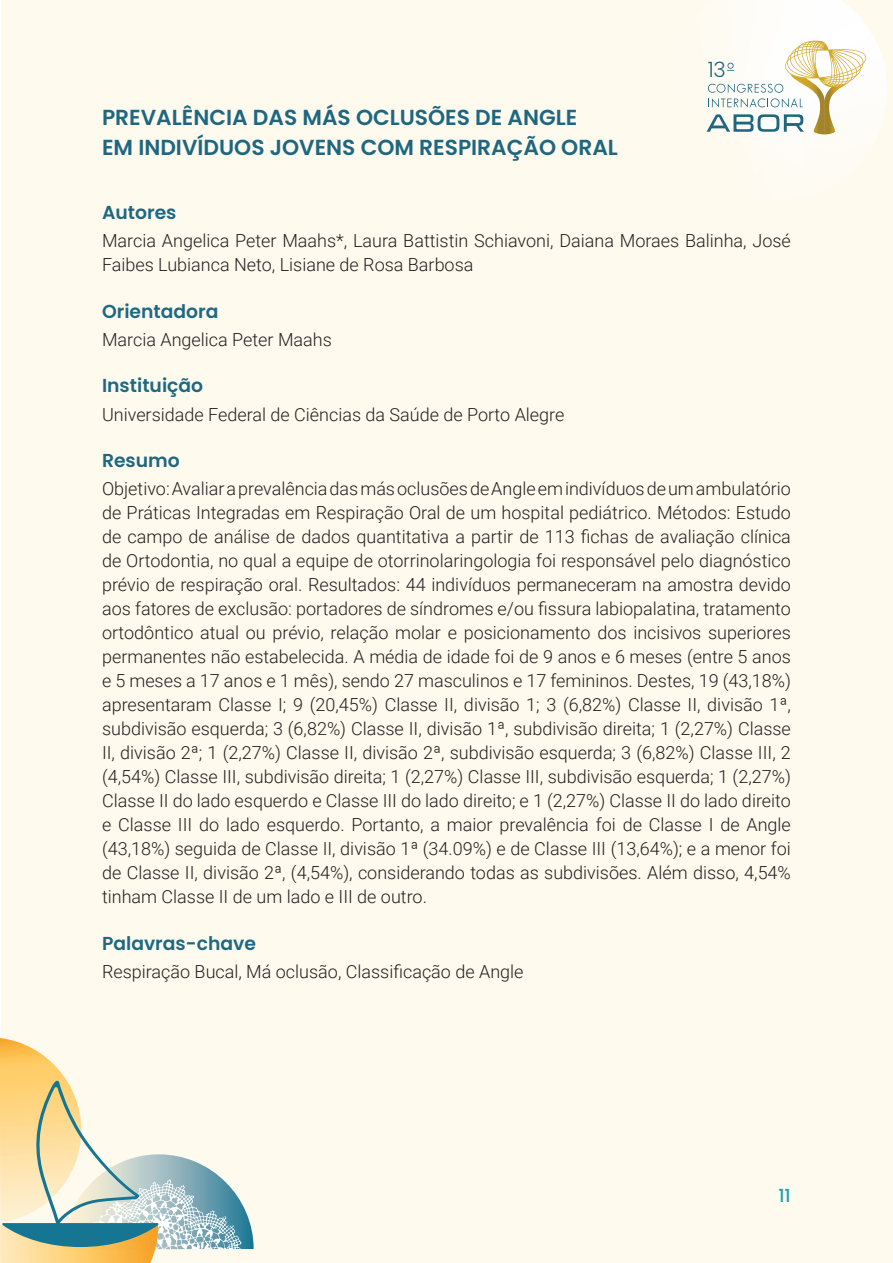
<style>
.page{position:relative;width:893px;height:1263px;background:#fff}
.page>*{position:absolute;margin:0;border:0;box-sizing:border-box;transform-origin:0 0}
.t1{font:600 21.75px/30.5px "Poppins";color:#1e6781}
.t2{font:300 21.15px "Poppins";color:#1e6781}
.t3{font:600 18.75px "Poppins";color:#1e6881}
.t4{font:300 18px/24px "Roboto";color:#231f20}
.t5{font:500 18px "Poppins";color:#1ba3ac}
</style>
<div class="page">
<div style="left:2px;top:0;width:891px;height:1263px;background:#fefaee"></div>
<svg style="left:242px;top:1204px;width:12px;height:45px"></svg>
<svg style="left:0;top:1038px;width:242px;height:225px"></svg>
<svg style="left:706px;top:0;width:181px;height:139px"></svg>
<p class="t1" style="left:102px;top:102px;width:517px">PREVALÊNCIA DAS MÁS OCLUSÕES DE ANGLE<br>EM INDIVÍDUOS JOVENS COM RESPIRAÇÃO ORAL</p>
<p class="t2" style="left:708px;top:57px;width:20px">13</p>
<p class="t3" style="left:102px;top:201px;width:76px">Autores</p>
<p class="t4" style="left:102px;top:228px;width:690px">Marcia Angelica Peter Maahs*, Laura Battistin Schiavoni, Daiana Moraes Balinha, José<br>Faibes Lubianca Neto, Lisiane de Rosa Barbosa</p>
<p class="t3" style="left:102px;top:300px;width:118px">Orientadora</p>
<p class="t4" style="left:102px;top:327px;width:231px">Marcia Angelica Peter Maahs</p>
<p class="t3" style="left:102px;top:375px;width:103px">Instituição</p>
<p class="t4" style="left:102px;top:402px;width:464px">Universidade Federal de Ciências da Saúde de Porto Alegre</p>
<p class="t3" style="left:102px;top:450px;width:79px">Resumo</p>
<p class="t4" style="left:102px;top:476px;width:690px;text-align:justify">Objetivo: Avaliar a prevalência das más oclusões de Angle em indivíduos de um ambulatório de Práticas Integradas em Respiração Oral de um hospital pediátrico. Métodos: Estudo de campo de análise de dados quantitativa a partir de 113 fichas de avaliação clínica de Ortodontia, no qual a equipe de otorrinolaringologia foi responsável pelo diagnóstico prévio de respiração oral. Resultados: 44 indivíduos permaneceram na amostra devido aos fatores de exclusão: portadores de síndromes e/ou fissura labiopalatina, tratamento ortodôntico atual ou prévio, relação molar e posicionamento dos incisivos superiores permanentes não estabelecida. A média de idade foi de 9 anos e 6 meses (entre 5 anos e 5 meses a 17 anos e 1 mês), sendo 27 masculinos e 17 femininos. Destes, 19 (43,18%) apresentaram Classe I; 9 (20,45%) Classe II, divisão 1; 3 (6,82%) Classe II, divisão 1ª, subdivisão esquerda; 3 (6,82%) Classe II, divisão 1ª, subdivisão direita; 1 (2,27%) Classe II, divisão 2ª; 1 (2,27%) Classe II, divisão 2ª, subdivisão esquerda; 3 (6,82%) Classe III, 2 (4,54%) Classe III, subdivisão direita; 1 (2,27%) Classe III, subdivisão esquerda; 1 (2,27%)<br>Classe II do lado esquerdo e Classe III do lado direito; e 1 (2,27%) Classe II do lado direito e Classe III do lado esquerdo. Portanto, a maior prevalência foi de Classe I de Angle (43,18%) seguida de Classe II, divisão 1ª (34.09%) e de Classe III (13,64%); e a menor foi de Classe II, divisão 2ª, (4,54%), considerando todas as subdivisões. Além disso, 4,54% tinham Classe II de um lado e III de outro.</p>
<p class="t3" style="left:102px;top:932px;width:155px">Palavras-chave</p>
<p class="t4" style="left:102px;top:959px;width:423px">Respiração Bucal, Má oclusão, Classificação de Angle</p>
<p class="t5" style="left:778px;top:1185px;width:14px">11</p>
</div>
